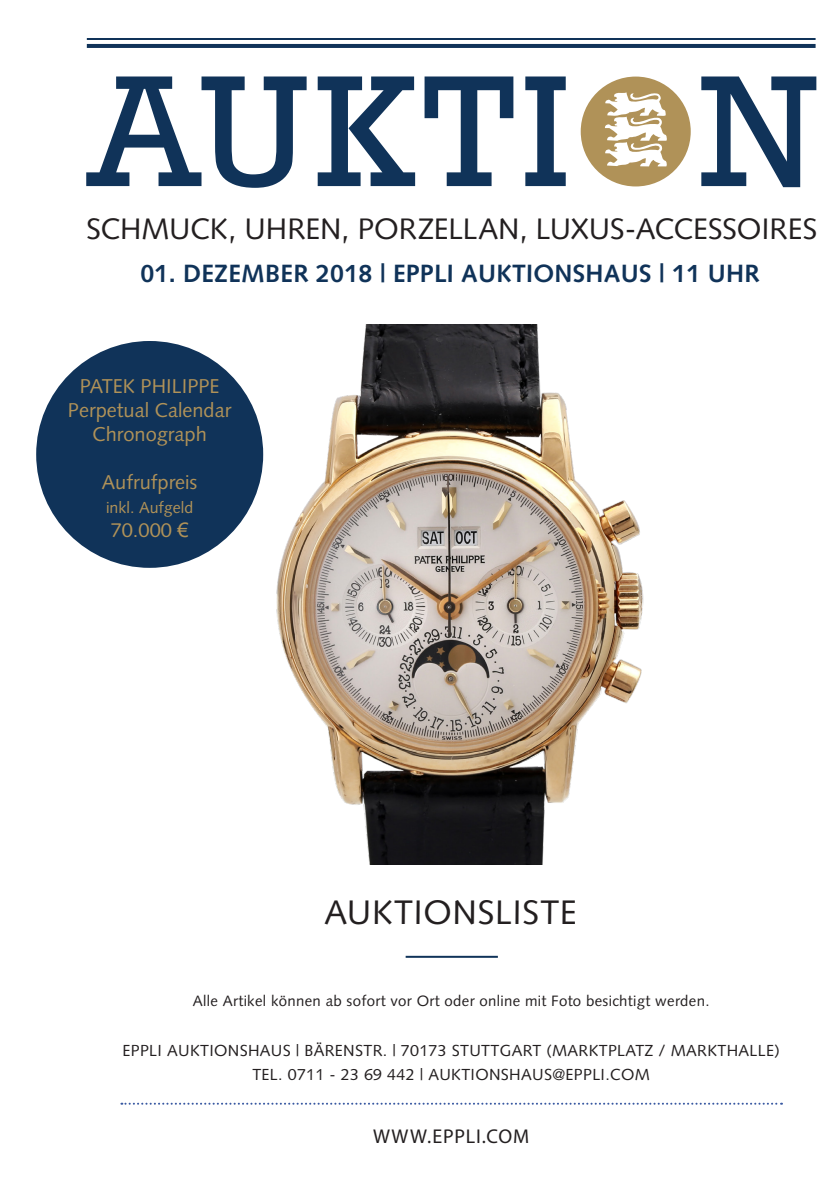
<style>
.page{position:relative;width:840px;height:1191px;background:#fff}
.page>*{position:absolute;margin:0;border:0;box-sizing:border-box;transform-origin:0 0}
.t1{font:161.2px "Rockwell";letter-spacing:.035em;color:#103359}
.t2{font:34px "Syntax";letter-spacing:.015em;color:#231f20}
.t3{font:29.6px "Syntax";letter-spacing:-.005em;color:#231f20}
.t4{font:700 25px "Syntax";letter-spacing:.01em;color:#103359}
.t5{font:20px/24px "Syntax";color:#b09258;text-align:center}
.t6{font:20px "Myriad Pro";letter-spacing:.045em;color:#231f20}
.t7{font:16px/24px "Syntax";letter-spacing:.02em;color:#231f20;text-align:center}
.t8{font:16px "Syntax";color:#b09258}
.t9{font:15px "Syntax";letter-spacing:.02em;color:#231f20}
.s1{font-family:"Arial"}
</style>
<div class="page">
<hr style="left:405px;top:955px;width:92px;height:2px;background:#103359">
<svg style="left:121px;top:1102px;width:660px;height:2px"></svg>
<hr style="left:87px;top:44px;width:728px;height:4px;background:#103359">
<hr style="left:87px;top:38px;width:728px;height:2px;background:#103359">
<svg style="left:580px;top:77px;width:110px;height:109px"></svg>
<img style="left:93px;top:324px;width:551px;height:540px">
<div style="left:37px;top:342px;width:225px;height:225px;background:#103359;border-radius:50%"></div>
<h1 class="t1" style="left:87px;top:39px;width:730px">AUKTI N</h1>
<h3 class="t3" style="left:86px;top:211px;width:732px">SCHMUCK, UHREN, PORZELLAN, LUXUS-ACCESSOIRES</h3>
<h3 class="t4" style="left:140px;top:259px;width:620px">01. DEZEMBER 2018 | EPPLI AUKTIONSHAUS | 11 UHR</h3>
<p class="t5" style="left:68px;top:374px;width:165px">PATEK PHILIPPE<br>Perpetual Calendar<br>Chronograph</p>
<p class="t5" style="left:102px;top:470px;width:97px">Aufrufpreis</p>
<p class="t8" style="left:106px;top:498px;width:89px">inkl. Aufgeld</p>
<p class="t5" style="left:111px;top:518px;width:79px">70.000 <span class="s1">€</span></p>
<h2 class="t2" style="left:324px;top:891px;width:254px">AUKTIONSLISTE</h2>
<p class="t9" style="left:193px;top:991px;width:518px">Alle Artikel können ab sofort vor Ort oder online mit Foto besichtigt werden.</p>
<p class="t7" style="left:122px;top:1038px;width:658px">EPPLI AUKTIONSHAUS | BÄRENSTR. | 70173 STUTTGART (MARKTPLATZ / MARKTHALLE)<br>TEL. 0711 - 23 69 442 | AUKTIONSHAUS@EPPLI.COM</p>
<p class="t6" style="left:373px;top:1123px;width:158px">WWW.EPPLI.COM</p>
</div>
